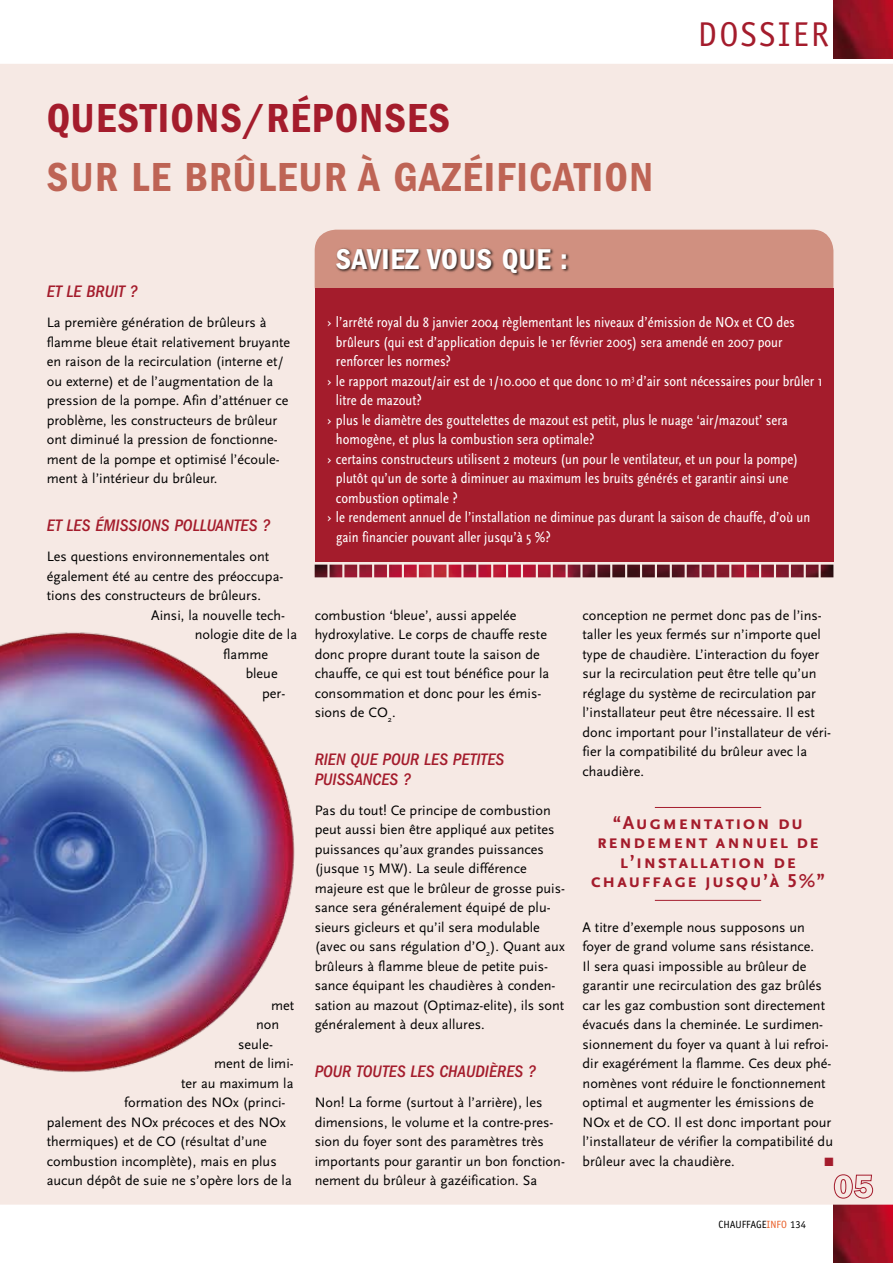
<style>
.page{position:relative;width:893px;height:1263px;background:#fff}
.page>*{position:absolute;margin:0;border:0;box-sizing:border-box;transform-origin:0 0}
.t1{font:42px "ITC Franklin Gothic Std Dm Cd";letter-spacing:.03em;color:#be6455}
.t2{font:42px "ITC Franklin Gothic Std Dm Cd";letter-spacing:.03em;color:#a41c2c}
.t3{font:34.5px "Officina Sans Std";color:#a41c2c}
.t4{font:29.7px "ITC Franklin Gothic Std Dm Cd";letter-spacing:.02em;color:#fff}
.t5{font:700 19.5px/19.5px "Scala Sans Caps";letter-spacing:.07em;color:#a41c2c;text-align:center}
.t6{font:italic 500 condensed 17.25px/19.5px "ITC Franklin Gothic Std";color:#a41c2c}
.t7{font:15px "Scala Sans Regular Con";letter-spacing:.005em;color:#fff}
.t8{font:14.25px/19.5px "Scala Sans";color:#000}
.t9{font:12px "Zapf Dingbats Std";color:#a41c2c}
.t10{font:10.5px "Officina Sans Std";color:#000}
.s1{color:#e95e27}
</style>
<div class="page">
<img style="left:833px;top:1205px;width:60px;height:58px">
<img style="left:833px;top:0;width:60px;height:58px">
<div style="left:0;top:64px;width:893px;height:1141px;background:#f6e9e4"></div>
<svg style="left:834px;top:1174px;width:39px;height:24px"></svg>
<div style="left:315px;top:230px;width:518px;height:78px;background:#d09080;border-radius:21px"></div>
<div style="left:315px;top:288px;width:518px;height:273px;background:#a41c2c"></div>
<img style="left:315px;top:565px;width:518px;height:12px">
<div style="left:334px;top:246px;width:236px;height:31px;background:#000;opacity:.75"></div>
<hr style="left:655px;top:807px;width:106px;height:1px;background:#a41c2c">
<hr style="left:655px;top:900px;width:106px;height:1px;background:#a41c2c">
<img style="left:0;top:611px;width:309px;height:478px">
<h1 class="t2" style="left:47px;top:94px;width:405px">QUESTIONS/RÉPONSES</h1>
<h1 class="t1" style="left:47px;top:153px;width:608px">SUR LE BRÛLEUR À GAZÉIFICATION</h1>
<h3 class="t4" style="left:336px;top:242px;width:233px">SAVIEZ VOUS QUE :</h3>
<h2 class="t3" style="left:698px;top:14px;width:40px">DOSSIE</h2>
<h2 class="t3" style="left:811px;top:14px;width:19px">R</h2>
<p class="t6" style="left:47px;top:282px;width:92px">ET LE BRUIT ?</p>
<p class="t8" style="left:47px;top:313px;width:245px">La première génération de brûleurs à flamme bleue était relativement bruyante en raison de la recirculation (interne et/ ou externe) et de l’augmentation de la pression de la pompe. Afin d’atténuer ce problème, les constructeurs de brûleur ont diminué la pression de fonctionne&shy;ment de la pompe et optimisé l’écoule&shy;ment à l’intérieur du brûleur.</p>
<p class="t6" style="left:47px;top:516px;width:225px">ET LES ÉMISSIONS POLLUANTES ?</p>
<p class="t8" style="left:47px;top:547px;width:224px">Les questions environnementales ont</p>
<p class="t8" style="left:47px;top:566px;width:238px">également été au centre des préoccupa-</p>
<p class="t8" style="left:47px;top:586px;width:216px">tions des constructeurs de brûleurs.</p>
<p class="t8" style="left:151px;top:605px;width:135px">Ainsi, la nouvelle tech-</p>
<p class="t8" style="left:195px;top:625px;width:104px">nologie dite de la</p>
<p class="t8" style="left:223px;top:644px;width:47px">flamme</p>
<p class="t8" style="left:246px;top:664px;width:33px">bleue</p>
<p class="t8" style="left:262px;top:683px;width:25px">per-</p>
<p class="t8" style="left:271px;top:995px;width:25px">met</p>
<p class="t8" style="left:256px;top:1015px;width:25px">non</p>
<p class="t8" style="left:238px;top:1034px;width:36px">seule-</p>
<p class="t8" style="left:214px;top:1054px;width:81px">ment de limi-</p>
<p class="t8" style="left:181px;top:1073px;width:114px">ter au maximum la</p>
<p class="t8" style="left:124px;top:1093px;width:163px">formation des NOx (princi-</p>
<p class="t8" style="left:47px;top:1112px;width:240px">palement des NOx précoces et des NOx</p>
<p class="t8" style="left:47px;top:1132px;width:222px">thermiques) et de CO (résultat d’une</p>
<p class="t8" style="left:47px;top:1151px;width:231px">combustion incomplète), mais en plus</p>
<p class="t8" style="left:47px;top:1171px;width:247px">aucun dépôt de suie ne s’opère lors de la</p>
<p class="t7" style="left:327px;top:314px;width:469px">› l’arrêté royal du 8 janvier 2004 règlementant les niveaux d’émission de NOx et CO des</p>
<p class="t7" style="left:336px;top:333px;width:448px">brûleurs (qui est d’application depuis le 1er février 2005) sera amendé en 2007 pour</p>
<p class="t7" style="left:336px;top:353px;width:116px">renforcer les normes?</p>
<p class="t7" style="left:327px;top:372px;width:497px">› le rapport mazout/air est de 1/10.000 et que donc 10 m<sup>3</sup> d’air sont nécessaires pour brûler 1</p>
<p class="t7" style="left:336px;top:392px;width:87px">litre de mazout?</p>
<p class="t7" style="left:327px;top:411px;width:462px">› plus le diamètre des gouttelettes de mazout est petit, plus le nuage ‘air/mazout’ sera</p>
<p class="t7" style="left:336px;top:431px;width:260px">homogène, et plus la combustion sera optimale?</p>
<p class="t7" style="left:327px;top:450px;width:472px">› certains constructeurs utilisent 2 moteurs (un pour le ventilateur, et un pour la pompe)</p>
<p class="t7" style="left:336px;top:470px;width:454px">plutôt qu’un de sorte à diminuer au maximum les bruits générés et garantir ainsi une</p>
<p class="t7" style="left:336px;top:489px;width:123px">combustion optimale ?</p>
<p class="t7" style="left:327px;top:509px;width:484px">› le rendement annuel de l’installation ne diminue pas durant la saison de chauffe, d’où un</p>
<p class="t7" style="left:336px;top:528px;width:216px">gain financier pouvant aller jusqu’à 5 %?</p>
<p class="t8" style="left:315px;top:605px;width:236px">combustion ‘bleue’, aussi appelée hydroxylative. Le corps de chauffe reste donc propre durant toute la saison de chauffe, ce qui est tout bénéfice pour la consommation et donc pour les émis&shy;sions de CO<sub>2</sub>.</p>
<p class="t6" style="left:315px;top:750px;width:191px">RIEN QUE POUR LES PETITES<br>PUISSANCES ?</p>
<p class="t8" style="left:315px;top:800px;width:252px">Pas du tout! Ce principe de combustion peut aussi bien être appliqué aux petites puissances qu’aux grandes puissances (jusque 15 MW). La seule différence majeure est que le brûleur de grosse puis&shy;sance sera généralement équipé de plu&shy;sieurs gicleurs et qu’il sera modulable (avec ou sans régulation d’O<sub>2</sub>). Quant aux brûleurs à flamme bleue de petite puis&shy;sance équipant les chaudières à conden&shy;sation au mazout (Optimaz-elite), ils sont généralement à deux allures.</p>
<p class="t6" style="left:315px;top:1062px;width:223px">POUR TOUTES LES CHAUDIÈRES ?</p>
<p class="t8" style="left:315px;top:1093px;width:252px">Non! La forme (surtout à l’arrière), les dimensions, le volume et la contre-pres&shy;sion du foyer sont des paramètres très importants pour garantir un bon fonction&shy;nement du brûleur à gazéification. Sa</p>
<p class="t8" style="left:583px;top:605px;width:250px">conception ne permet donc pas de l’ins&shy;taller les yeux fermés sur n’importe quel type de chaudière. L’interaction du foyer sur la recirculation peut être telle qu’un réglage du système de recirculation par l’installateur peut être nécessaire. Il est donc important pour l’installateur de véri&shy;fier la compatibilité du brûleur avec la chaudière.</p>
<h3 class="t5" style="left:591px;top:813px;width:236px">“Augmentation du rendement annuel de l’installation de chauffage jusqu’à 5%”</h3>
<p class="t8" style="left:583px;top:917px;width:252px">A titre d’exemple nous supposons un foyer de grand volume sans résistance.<br>Il sera quasi impossible au brûleur de garantir une recirculation des gaz brûlés car les gaz combustion sont directement évacués dans la cheminée. Le surdimen&shy;sionnement du foyer va quant à lui refroi&shy;dir exagérément la flamme. Ces deux phé&shy;nomènes vont réduire le fonctionnement optimal et augmenter les émissions de NOx et de CO. Il est donc important pour l’installateur de vérifier la compatibilité du brûleur avec la chaudière.</p>
<p class="t9" style="left:824px;top:1156px;width:11px">■</p>
<p class="t10" style="left:719px;top:1218px;width:89px">CHAU FFAGE<span class="s1">INFO</span> 134</p>
</div>
